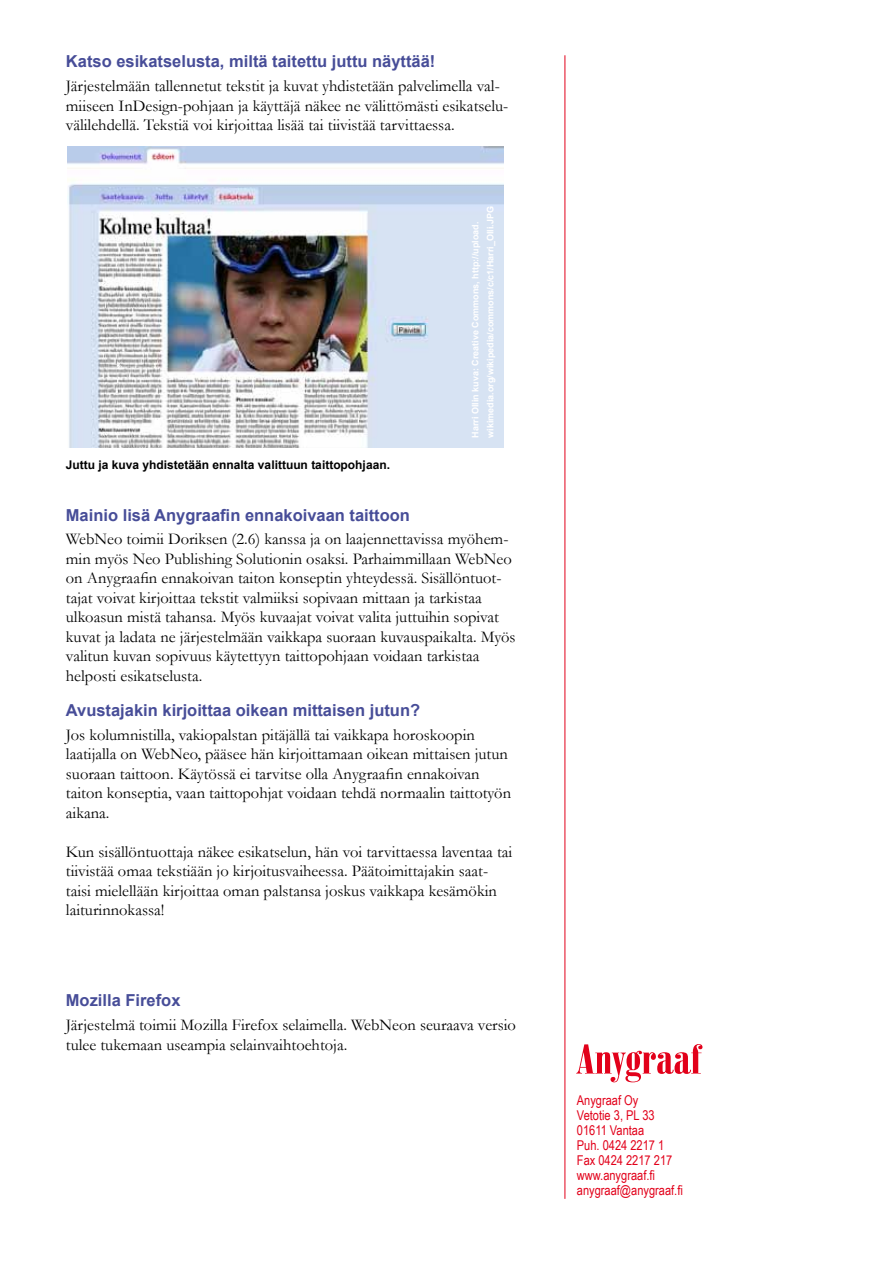
<style>
.page{position:relative;width:893px;height:1263px;background:#fff}
.page>*{position:absolute;margin:0;border:0;box-sizing:border-box;transform-origin:0 0}
.t1{font:40.35px "Onyx BT";color:#e2001a;scale:1.25 1}
.t2{font:16.5px/19.5px "Garamond";color:#000}
.t3{font:700 16.5px "Arial";color:#474d98}
.t4{font:13.5px/15px "Arial Narrow";color:#e2001a}
.t5{font:700 12px "Arial";color:#000}
.t6{font:700 9px/15px "Arial";color:#fff}
</style>
<div class="page">
<hr style="left:565px;top:55px;width:1px;height:1144px;background:#e2001a">
<img style="left:67px;top:146px;width:436px;height:302px">
<p class="t3" style="left:66px;top:51px;width:371px">Katso esikatselusta, miltä taitettu juttu näyttää!</p>
<p class="t2" style="left:66px;top:76px;width:444px">Järjestelmään tallennetut tekstit ja kuvat yhdistetään palvelimella val&shy;miiseen InDesign-pohjaan ja käyttäjä näkee ne välittömästi esikatselu&shy;välilehdellä. Tekstiä voi kirjoittaa lisää tai tiivistää tarvittaessa.</p>
<p class="t6" style="left:468px;top:438px;width:233px;rotate:-90deg">Harri Ollin kuva: Creative Commons, http://upload. wikimedia.org/wikipedia/commons/c/c1/Harri_Olli.JPG</p>
<p class="t5" style="left:66px;top:456px;width:326px">Juttu ja kuva yhdistetään ennalta valittuun taittopohjaan.</p>
<p class="t3" style="left:66px;top:504px;width:346px">Mainio lisä Anygraafin ennakoivaan taittoon</p>
<p class="t2" style="left:66px;top:529px;width:451px">WebNeo toimii Doriksen (2.6) kanssa ja on laajennettavissa myöhem&shy;min myös Neo Publishing Solutionin osaksi. Parhaimmillaan WebNeo on Anygraafin ennakoivan taiton konseptin yhteydessä. Sisällöntuot&shy;tajat voivat kirjoittaa tekstit valmiiksi sopivaan mittaan ja tarkistaa ulkoasun mistä tahansa. Myös kuvaajat voivat valita juttuihin sopivat kuvat ja ladata ne järjestelmään vaikkapa suoraan kuvauspaikalta. Myös valitun kuvan sopivuus käytettyyn taittopohjaan voidaan tarkistaa helposti esikatselusta.</p>
<p class="t3" style="left:66px;top:699px;width:356px">Avustajakin kirjoittaa oikean mittaisen jutun?</p>
<p class="t2" style="left:66px;top:724px;width:447px">Jos kolumnistilla, vakiopalstan pitäjällä tai vaikkapa horoskoopin laatijalla on WebNeo, pääsee hän kirjoittamaan oikean mittaisen jutun suoraan taittoon. Käytössä ei tarvitse olla Anygraafin ennakoivan taiton konseptia, vaan taittopohjat voidaan tehdä normaalin taittotyön aikana.</p>
<p class="t2" style="left:66px;top:841px;width:448px">Kun sisällöntuottaja näkee esikatselun, hän voi tarvittaessa laventaa tai tiivistää omaa tekstiään jo kirjoitusvaiheessa. Päätoimittajakin saat&shy;taisi mielellään kirjoittaa oman palstansa joskus vaikkapa kesämökin laiturinnokassa!</p>
<p class="t3" style="left:66px;top:989px;width:116px">Mozilla Firefox</p>
<p class="t2" style="left:66px;top:1015px;width:452px">Järjestelmä toimii Mozilla Firefox selaimella. WebNeon seuraava versio tulee tukemaan useampia selainvaihtoehtoja.</p>
<h1 class="t1" style="left:577px;top:1036px;width:101px">Anygraaf</h1>
<p class="t4" style="left:577px;top:1092px;width:108px">Anygraaf Oy<br>Vetotie 3, PL 33<br>01611 Vantaa<br>Puh. 0424 2217 1<br>Fax 0424 2217 217 www.anygraaf.fi anygraaf@anygraaf.fi</p>
</div>
